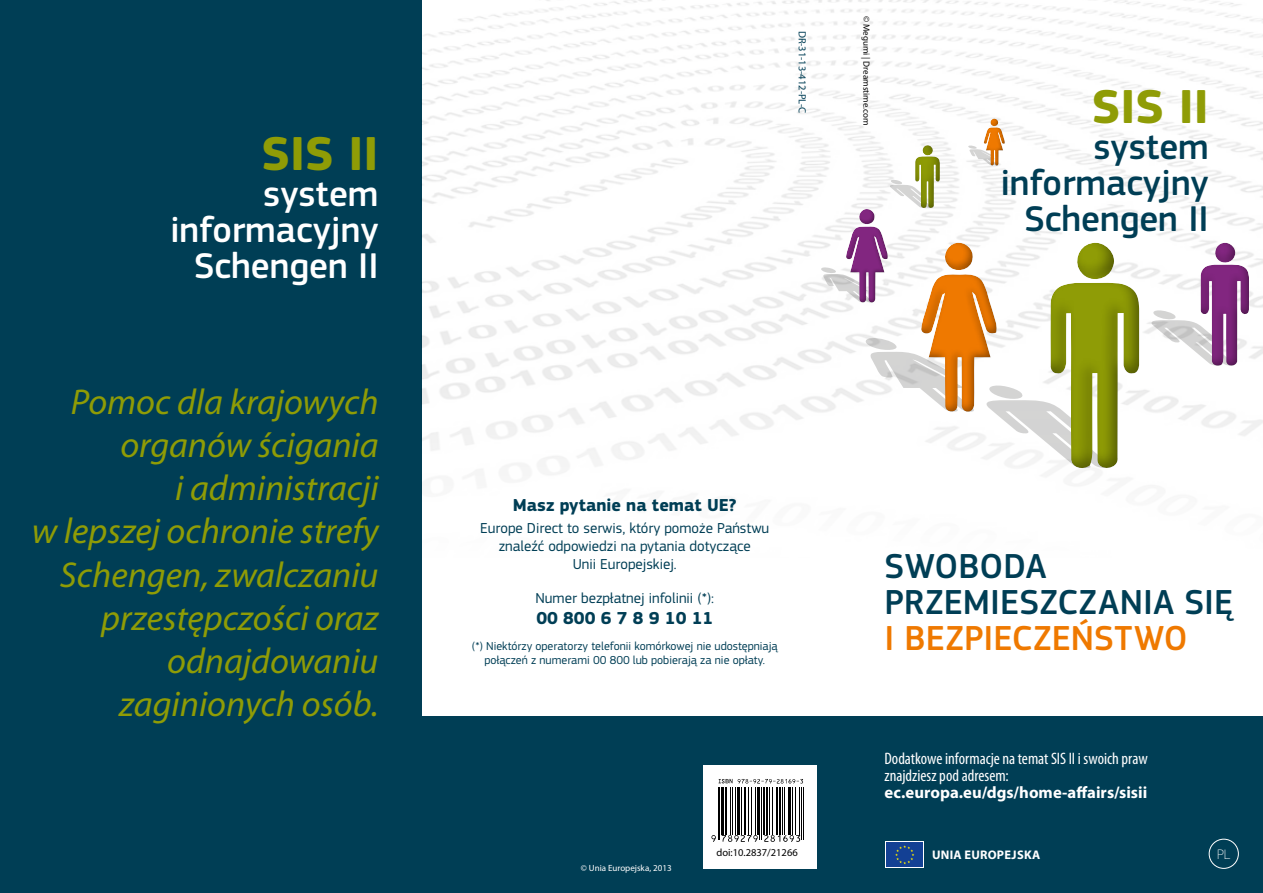
<style>
.page{position:relative;width:1263px;height:893px;background:#fff}
.page>*{position:absolute;margin:0;border:0;box-sizing:border-box;transform-origin:0 0}
.t1{font:700 49.5px "PF Square Sans Pro";color:#8f9c06}
.t2{font:500 37.2px/36px "PF Square Sans Pro";color:#003e55;text-align:right}
.t3{font:500 37.2px/36px "PF Square Sans Pro";color:#fff;text-align:right}
.t4{font:italic 36px/43.2px "Myriad Pro";color:#8f9c06;text-align:right}
.t5{font:500 36px/36px "PF Square Sans Pro";letter-spacing:.005em;color:#003e55}
.t6{font:500 36px "PF Square Sans Pro";letter-spacing:.005em;color:#ef7900}
.t7{font:700 18px "PF Square Sans Pro";color:#003e55}
.t8{font:condensed 16.65px/16.6px "Myriad Pro";color:#fff}
.t9{font:700 16.65px "Myriad Pro";letter-spacing:.005em;color:#fff}
.t10{font:15px/18px "PF Square Sans Pro";color:#003e55;text-align:center}
.t11{font:100 14.25px "PF Square Sans Pro";color:#fff}
.t12{font:700 12.45px "Myriad Pro";letter-spacing:.02em;color:#fff}
.t13{font:12px/13.5px "PF Square Sans Pro";color:#003e55;text-align:center}
.t14{font:10.5px "Myriad Pro";color:#003e55}
.t15{font:10.5px "Myriad Pro";color:#000}
.t16{font:9px "Myriad Pro";color:#000}
.t17{font:9px "Myriad Pro";color:#fff}
</style>
<div class="page">
<div style="left:418px;top:716px;width:845px;height:177px;background:#003e55"></div>
<div style="left:0;top:0;width:421px;height:893px;background:#003e55"></div>
<div style="left:885px;top:841px;width:39px;height:27px;background:#fff"></div>
<div style="left:886px;top:842px;width:37px;height:25px;background:#134094"></div>
<svg style="left:895px;top:845px;width:19px;height:19px"></svg>
<div style="left:703px;top:765px;width:114px;height:104px;background:#fff"></div>
<img style="left:421px;top:0;width:842px;height:716px">
<div style="left:982px;top:117px;width:24px;height:51px;background:#fbfbfb"></div>
<svg style="left:814px;top:118px;width:325px;height:351px"></svg>
<div style="left:913px;top:144px;width:27px;height:64px;background:#000;opacity:.4"></div>
<svg style="left:1146px;top:241px;width:103px;height:126px"></svg>
<div style="left:1198px;top:240px;width:51px;height:126px;background:#000;opacity:.4"></div>
<hr style="left:718px;top:789px;width:1px;height:51px;background:#000">
<hr style="left:720px;top:789px;width:1px;height:51px;background:#000">
<hr style="left:721px;top:789px;width:3px;height:45px;background:#000">
<hr style="left:725px;top:789px;width:2px;height:45px;background:#000">
<hr style="left:730px;top:789px;width:1px;height:45px;background:#000">
<hr style="left:732px;top:789px;width:1px;height:45px;background:#000">
<hr style="left:735px;top:789px;width:1px;height:45px;background:#000">
<hr style="left:737px;top:789px;width:2px;height:45px;background:#000">
<hr style="left:741px;top:789px;width:1px;height:45px;background:#000">
<hr style="left:744px;top:789px;width:2px;height:45px;background:#000">
<hr style="left:748px;top:789px;width:1px;height:45px;background:#000">
<hr style="left:751px;top:789px;width:1px;height:45px;background:#000">
<hr style="left:755px;top:789px;width:1px;height:45px;background:#000">
<hr style="left:757px;top:789px;width:1px;height:45px;background:#000">
<hr style="left:759px;top:789px;width:1px;height:51px;background:#000">
<hr style="left:761px;top:789px;width:1px;height:51px;background:#000">
<hr style="left:763px;top:789px;width:2px;height:45px;background:#000">
<hr style="left:766px;top:789px;width:1px;height:45px;background:#000">
<hr style="left:769px;top:789px;width:1px;height:45px;background:#000">
<hr style="left:772px;top:789px;width:1px;height:45px;background:#000">
<hr style="left:776px;top:789px;width:1px;height:45px;background:#000">
<hr style="left:779px;top:789px;width:2px;height:45px;background:#000">
<hr style="left:782px;top:789px;width:1px;height:45px;background:#000">
<hr style="left:784px;top:789px;width:1px;height:45px;background:#000">
<hr style="left:788px;top:789px;width:3px;height:45px;background:#000">
<hr style="left:792px;top:789px;width:1px;height:45px;background:#000">
<hr style="left:795px;top:789px;width:1px;height:45px;background:#000">
<hr style="left:799px;top:789px;width:1px;height:45px;background:#000">
<hr style="left:801px;top:789px;width:1px;height:51px;background:#000">
<hr style="left:803px;top:789px;width:1px;height:51px;background:#000">
<svg style="left:711px;top:835px;width:5px;height:7px"></svg>
<svg style="left:722px;top:835px;width:36px;height:7px"></svg>
<svg style="left:764px;top:835px;width:36px;height:7px"></svg>
<svg style="left:718px;top:779px;width:86px;height:11px"></svg>
<div style="left:1209px;top:839px;width:29px;height:29px;border:1px solid #fff;border-radius:50%"></div>
<h1 class="t1" style="left:261px;top:124px;width:119px">SIS II</h1>
<p class="t3" style="left:170px;top:176px;width:210px">system informacyjny<br>Schengen II</p>
<p class="t4" style="left:32px;top:379px;width:348px">Pomoc dla krajowych organów ścigania<br>i administracji<br>w lepszej ochronie strefy<br>Schengen, zwalczaniu przestępczości oraz odnajdowaniu zaginionych osób.</p>
<p class="t14" style="left:809px;top:31px;width:84px;rotate:90deg">DR-31-13-412-PL-C</p>
<p class="t16" style="left:872px;top:16px;width:111px;rotate:90deg">© Megumi | Dreamstime.com</p>
<h1 class="t1" style="left:1092px;top:77px;width:119px">SIS II</h1>
<p class="t2" style="left:1001px;top:130px;width:210px">system informacyjny<br>Schengen II</p>
<p class="t7" style="left:513px;top:494px;width:225px">Masz pytanie na temat UE?</p>
<p class="t10" style="left:480px;top:520px;width:290px">Europe Direct to serwis, który pomoże Państwu znaleźć odpowiedzi na pytania dotyczące<br>Unii Europejskiej.</p>
<p class="t10" style="left:535px;top:589px;width:180px">Numer bezpłatnej infolinii (*):</p>
<p class="t7" style="left:536px;top:607px;width:178px">00 800 6 7 8 9 10 11</p>
<p class="t13" style="left:472px;top:639px;width:307px">(*) Niektórzy operatorzy telefonii komórkowej nie udostępniają połączeń z numerami 00 800 lub pobierają za nie opłaty.</p>
<p class="t5" style="left:884px;top:549px;width:350px">Swoboda przemieszczania si ę</p>
<p class="t6" style="left:884px;top:617px;width:305px">i bezpi eczeństwo</p>
<p class="t8" style="left:884px;top:750px;width:265px">Dodatkowe informacje na temat SIS II i swoich praw znajdziesz pod adresem:</p>
<p class="t9" style="left:884px;top:781px;width:264px">ec.europa.eu/dgs/home-affairs/sisii</p>
<p class="t17" style="left:581px;top:862px;width:92px">© Unia Europejska, 2013</p>
<p class="t15" style="left:716px;top:846px;width:83px">doi:10.2837/21266</p>
<p class="t12" style="left:932px;top:847px;width:110px">Unia Europejska</p>
<p class="t11" style="left:1217px;top:846px;width:15px">PL</p>
</div>
